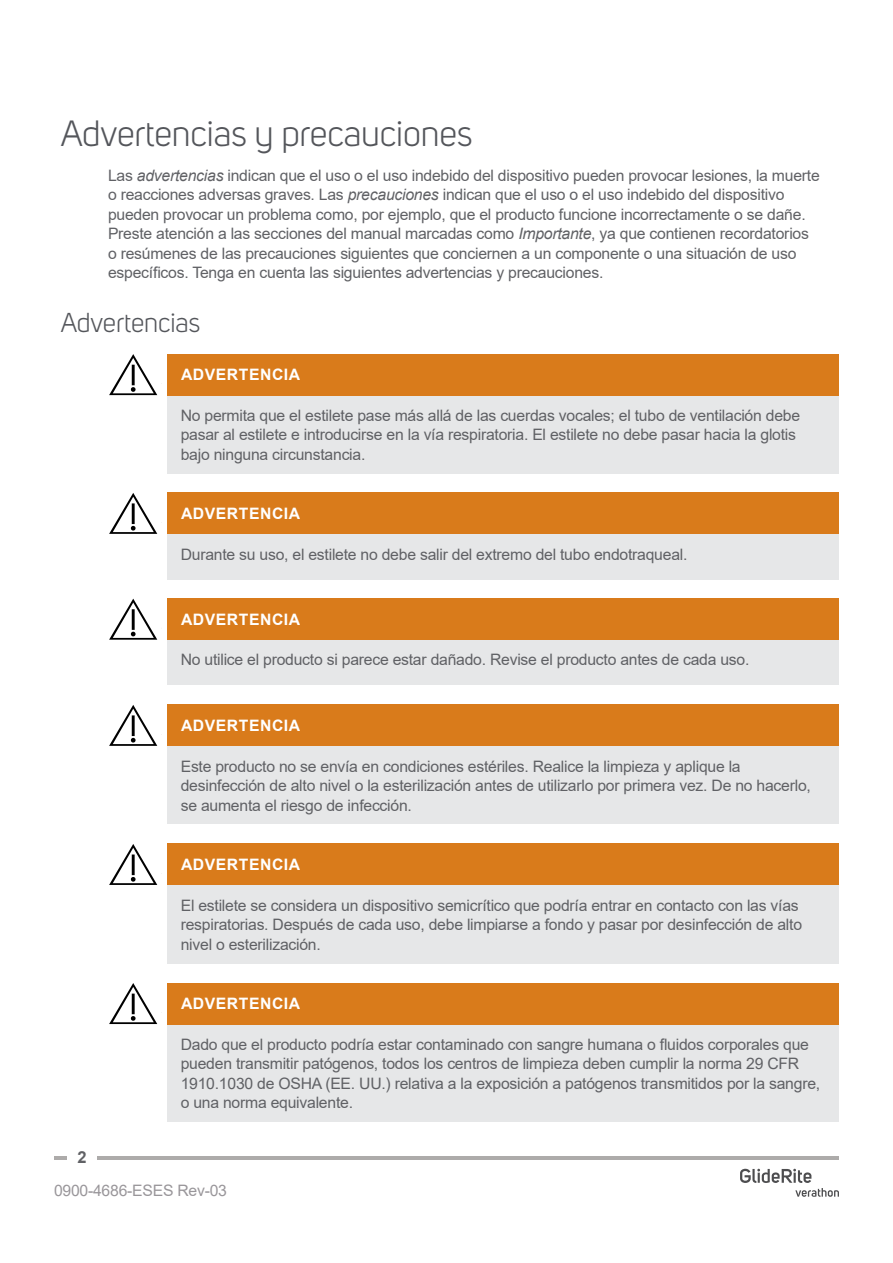
<style>
.page{position:relative;width:893px;height:1263px;background:#fff}
.page>*{position:absolute;margin:0;border:0;box-sizing:border-box;transform-origin:0 0}
.Heading_2{font:36px "Uni Sans";letter-spacing:-.005em;color:#54565b}
.Heading_3{font:27px "Uni Sans";letter-spacing:-.005em;color:#54565b}
.t1{font:700 16.5px "Arial";color:#606165}
.Table_Text{font:15.75px/19.5px "Arial";letter-spacing:-.015em;color:#606165}
.Body_Text{font:15.75px/19.5px "Arial";letter-spacing:-.015em;color:#606165}
.Caution_Heading{font:700 15.75px "Arial";letter-spacing:.035em;color:#fff}
.t2{font:15.75px "Arial";letter-spacing:-.015em;color:#99969a}
.s1{font-style:italic}
</style>
<div class="page">
<hr style="left:54px;top:1156px;width:785px;height:3px;background:#adabaa">
<div style="left:68px;top:1151px;width:29px;height:14px;background:#fff"></div>
<div style="left:167px;top:393px;width:672px;height:80px;background:#e6e7e8"></div>
<div style="left:167px;top:354px;width:672px;height:41px;background:#d97b1b"></div>
<svg style="left:109px;top:354px;width:49px;height:41px"></svg>
<div style="left:167px;top:532px;width:672px;height:47px;background:#e6e7e8"></div>
<div style="left:167px;top:493px;width:672px;height:41px;background:#d97b1b"></div>
<svg style="left:109px;top:493px;width:49px;height:41px"></svg>
<div style="left:167px;top:638px;width:672px;height:47px;background:#e6e7e8"></div>
<div style="left:167px;top:599px;width:672px;height:41px;background:#d97b1b"></div>
<svg style="left:109px;top:599px;width:49px;height:41px"></svg>
<div style="left:167px;top:744px;width:672px;height:80px;background:#e6e7e8"></div>
<div style="left:167px;top:705px;width:672px;height:41px;background:#d97b1b"></div>
<svg style="left:109px;top:705px;width:49px;height:41px"></svg>
<div style="left:167px;top:883px;width:672px;height:80px;background:#e6e7e8"></div>
<div style="left:167px;top:844px;width:672px;height:41px;background:#d97b1b"></div>
<svg style="left:109px;top:844px;width:49px;height:41px"></svg>
<div style="left:167px;top:1022px;width:672px;height:100px;background:#e6e7e8"></div>
<div style="left:167px;top:983px;width:672px;height:41px;background:#d97b1b"></div>
<svg style="left:109px;top:983px;width:49px;height:41px"></svg>
<svg style="left:740px;top:1169px;width:99px;height:28px"></svg>
<h2 class="Heading_2" style="left:61px;top:112px;width:413px">Advertencias y precauciones</h2>
<p class="Body_Text" style="left:108px;top:165px;width:713px">Las <span class="s1">advertencias</span> indican que el uso o el uso indebido del dispositivo pueden provocar lesiones, la muerte o reacciones adversas graves. Las <span class="s1">precauciones</span> indican que el uso o el uso indebido del dispositivo pueden provocar un problema como, por ejemplo, que el producto funcione incorrectamente o se dañe.<br>Preste atención a las secciones del manual marcadas como <span class="s1">Importante</span>, ya que contienen recordatorios o resúmenes de las precauciones siguientes que conciernen a un componente o una situación de uso específicos. Tenga en cuenta las siguientes advertencias y precauciones.</p>
<h3 class="Heading_3" style="left:61px;top:307px;width:141px">Advertencias</h3>
<p class="Caution_Heading" style="left:181px;top:364px;width:121px">ADVERTENCIA</p>
<p class="Table_Text" style="left:181px;top:405px;width:621px">No permita que el estilete pase más allá de las cuerdas vocales; el tubo de ventilación debe pasar al estilete e introducirse en la vía respiratoria. El estilete no debe pasar hacia la glotis bajo ninguna circunstancia.</p>
<p class="Caution_Heading" style="left:181px;top:502px;width:121px">ADVERTENCIA</p>
<p class="Table_Text" style="left:181px;top:544px;width:508px">Durante su uso, el estilete no debe salir del extremo del tubo endotraqueal.</p>
<p class="Caution_Heading" style="left:181px;top:608px;width:121px">ADVERTENCIA</p>
<p class="Table_Text" style="left:181px;top:650px;width:570px">No utilice el producto si parece estar dañado. Revise el producto antes de cada uso.</p>
<p class="Caution_Heading" style="left:181px;top:714px;width:121px">ADVERTENCIA</p>
<p class="Table_Text" style="left:181px;top:756px;width:632px">Este producto no se envía en condiciones estériles. Realice la limpieza y aplique la desinfección de alto nivel o la esterilización antes de utilizarlo por primera vez. De no hacerlo, se aumenta el riesgo de infección.</p>
<p class="Caution_Heading" style="left:181px;top:853px;width:121px">ADVERTENCIA</p>
<p class="Table_Text" style="left:181px;top:895px;width:623px">El estilete se considera un dispositivo semicrítico que podría entrar en contacto con las vías respiratorias. Después de cada uso, debe limpiarse a fondo y pasar por desinfección de alto nivel o esterilización.</p>
<p class="Caution_Heading" style="left:181px;top:992px;width:121px">ADVERTENCIA</p>
<p class="Table_Text" style="left:181px;top:1034px;width:641px">Dado que el producto podría estar contaminado con sangre humana o fluidos corporales que pueden transmitir patógenos, todos los centros de limpieza deben cumplir la norma 29 CFR 1910.1030 de OSHA (EE. UU.) relativa a la exposición a patógenos transmitidos por la sangre, o una norma equivalente.</p>
<p class="t1" style="left:78px;top:1146px;width:11px">2</p>
<p class="t2" style="left:54px;top:1180px;width:174px">0900-4686-ESES Rev-03</p>
</div>
